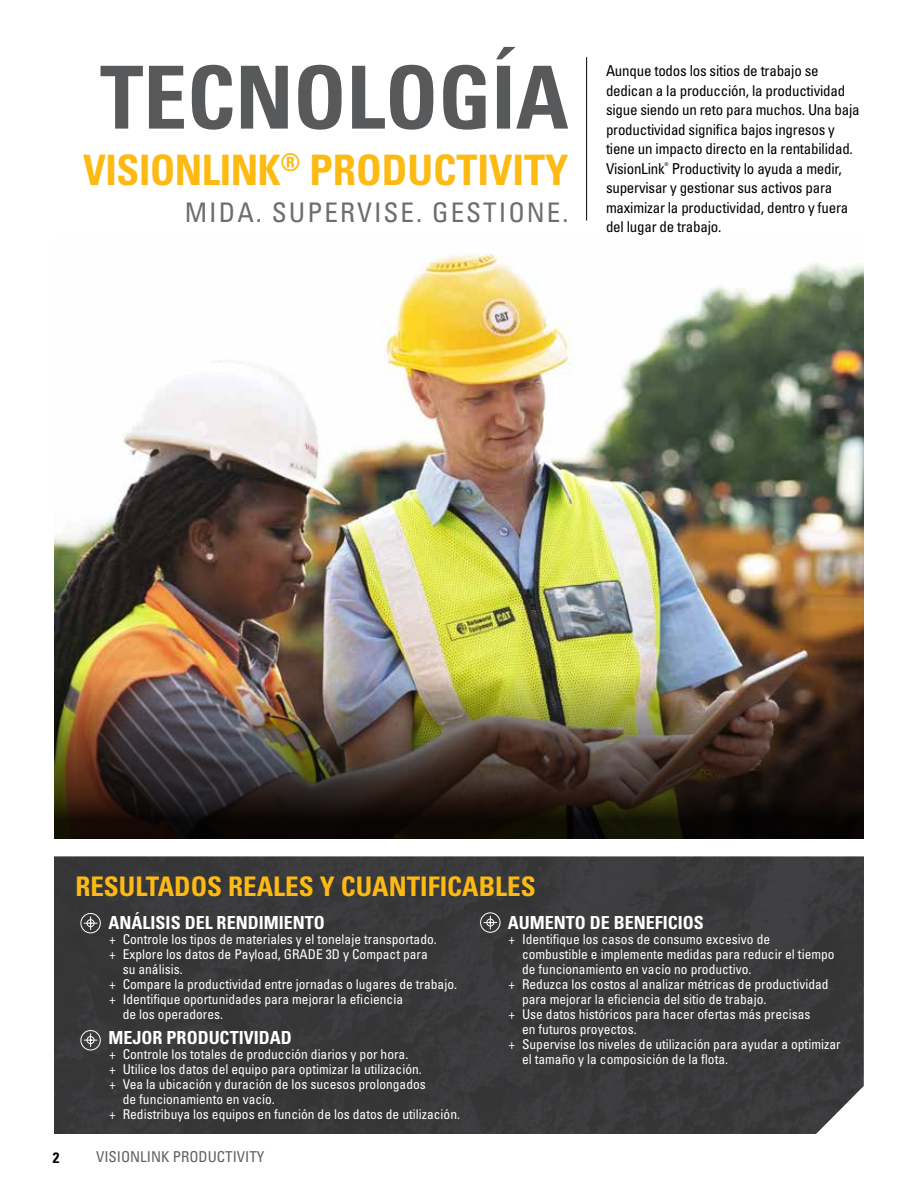
<style>
.page{position:relative;width:918px;height:1188px;background:#fff}
.page>*{position:absolute;margin:0;border:0;box-sizing:border-box;transform-origin:0 0}
.t1{font:700 condensed 87px "Univers LT Std";color:#58595b}
.t2{font:700 condensed 42px "Univers LT Std";color:#fdba12}
.t3{font:700 condensed 27px "Univers LT Std";color:#fdba12}
.t4{font:condensed 27px "Univers LT Std";letter-spacing:.075em;color:#6d6e71}
.t5{font:700 condensed 18px "Univers LT Std";color:#fff}
.t6{font:condensed 15px/19.5px "Univers LT Std";letter-spacing:-.015em;color:#000}
.t7{font:condensed 15px "Univers LT Std";color:#5e6263}
.t8{font:700 condensed 15px "Univers LT Std";color:#000}
.t9{font:condensed 13.5px "Univers LT Std";color:#fff}
.t10{font:condensed 5.25px "Univers LT Std";color:#000}
</style>
<div class="page">
<img style="left:145px;top:253px;width:719px;height:164px">
<div style="left:54px;top:856px;width:810px;height:278px;background:#393839"></div>
<hr style="left:586px;top:57px;width:1px;height:164px;background:#000">
<img style="left:54px;top:417px;width:810px;height:421px">
<svg style="left:84px;top:916px;width:13px;height:14px"></svg>
<div style="left:81px;top:913px;width:20px;height:20px;border:1px solid #fff;border-radius:50%"></div>
<svg style="left:84px;top:1033px;width:13px;height:14px"></svg>
<div style="left:81px;top:1030px;width:20px;height:20px;border:1px solid #fff;border-radius:50%"></div>
<svg style="left:484px;top:916px;width:13px;height:13px"></svg>
<div style="left:480px;top:912px;width:20px;height:21px;border:1px solid #fff;border-radius:50%"></div>
<h1 class="t1" style="left:100px;top:44px;width:470px">TECNOLOGÍA</h1>
<h2 class="t2" style="left:83px;top:144px;width:487px">VISIONLINK<sup>®</sup> PRODUCTIVITY</h2>
<h3 class="t4" style="left:185px;top:195px;width:385px">MIDA. SUPERVISE. GESTIONE.</h3>
<p class="t6" style="left:606px;top:61px;width:255px">Aunque todos los sitios de trabajo se dedican a la producción, la productividad sigue siendo un reto para muchos. Una baja productividad significa bajos ingresos y tiene un impacto directo en la rentabilidad.<br>VisionLink</p>
<p class="t10" style="left:665px;top:161px;width:6px">®</p>
<p class="t6" style="left:606px;top:158px;width:244px;text-indent:66px">Productivity lo ayuda a medir, supervisar y gestionar sus activos para maximizar la productividad, dentro y fuera del lugar de trabajo.</p>
<p class="t8" style="left:53px;top:1148px;width:8px">2</p>
<h3 class="t3" style="left:75px;top:870px;width:462px">RESULTADOS REALES Y CUANTIFICABLES</h3>
<h3 class="t5" style="left:109px;top:911px;width:218px">ANÁLISIS DEL RENDIMIENTO</h3>
<p class="t9" style="left:109px;top:930px;width:329px">+ Controle los tipos de materiales y el tonelaje transportado.</p>
<p class="t9" style="left:109px;top:945px;width:320px">+ Explore los datos de Payload, GRADE 3D y Compact para</p>
<p class="t9" style="left:123px;top:960px;width:61px">su análisis.</p>
<p class="t9" style="left:109px;top:975px;width:349px">+ Compare la productividad entre jornadas o lugares de trabajo.</p>
<p class="t9" style="left:109px;top:990px;width:295px">+ Identifique oportunidades para mejorar la eficiencia</p>
<p class="t9" style="left:123px;top:1005px;width:102px">de los operadores.</p>
<h3 class="t5" style="left:109px;top:1027px;width:185px">MEJOR PRODUCTIVIDAD</h3>
<p class="t9" style="left:109px;top:1046px;width:301px">+ Controle los totales de producción diarios y por hora.</p>
<p class="t9" style="left:109px;top:1061px;width:314px">+ Utilice los datos del equipo para optimizar la utilización.</p>
<p class="t9" style="left:109px;top:1076px;width:318px">+ Vea la ubicación y duración de los sucesos prolongados</p>
<p class="t9" style="left:123px;top:1091px;width:154px">de funcionamiento en vacío.</p>
<p class="t9" style="left:109px;top:1106px;width:352px">+ Redistribuya los equipos en función de los datos de utilización.</p>
<h3 class="t5" style="left:508px;top:911px;width:198px">AUMENTO DE BENEFICIOS</h3>
<p class="t9" style="left:508px;top:930px;width:263px">+ Identifique los casos de consumo excesivo de</p>
<p class="t9" style="left:522px;top:945px;width:314px">combustible e implemente medidas para reducir el tiempo</p>
<p class="t9" style="left:522px;top:960px;width:231px">de funcionamiento en vacío no productivo.</p>
<p class="t9" style="left:508px;top:975px;width:322px">+ Reduzca los costos al analizar métricas de productividad</p>
<p class="t9" style="left:522px;top:990px;width:246px">para mejorar la eficiencia del sitio de trabajo.</p>
<p class="t9" style="left:508px;top:1005px;width:304px">+ Use datos históricos para hacer ofertas más precisas</p>
<p class="t9" style="left:522px;top:1020px;width:116px">en futuros proyectos.</p>
<p class="t9" style="left:508px;top:1035px;width:334px">+ Supervise los niveles de utilización para ayudar a optimizar</p>
<p class="t9" style="left:522px;top:1050px;width:208px">el tamaño y la composición de la flota.</p>
<p class="t7" style="left:96px;top:1147px;width:170px">VISIONLINK PRODUCTIVITY</p>
</div>
